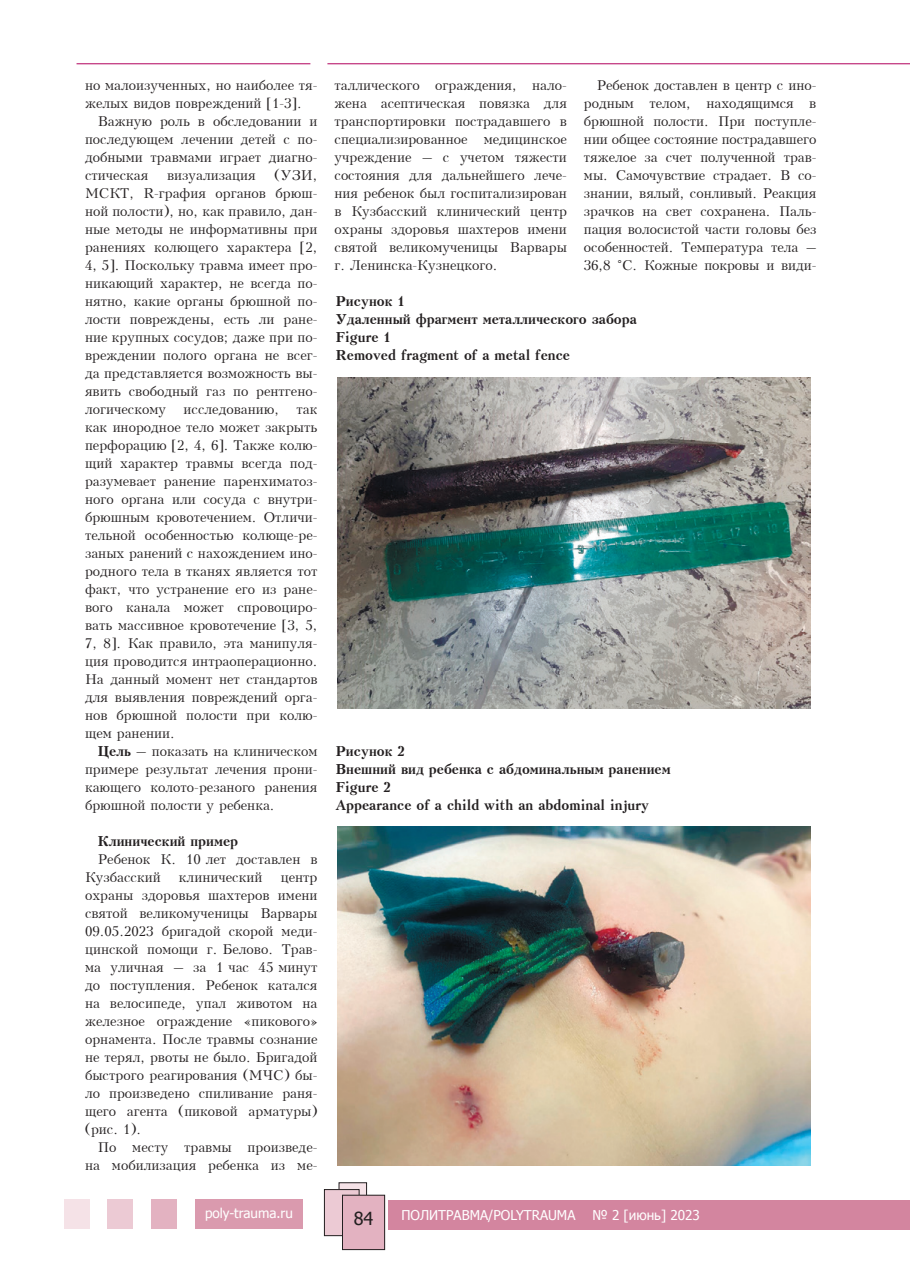
<style>
.page{position:relative;width:910px;height:1280px;background:#fff}
.page>*{position:absolute;margin:0;border:0;box-sizing:border-box;transform-origin:0 0}
.t1{font:18px "Tahoma";color:#231f20}
.t2{font:13.5px/18px "Kudrashov Plain";color:#231f20;text-align:justify}
.t3{font:700 13.5px/18px "Kudrashov";color:#231f20}
.t4{font:13.5px "Tahoma";color:#fff}
.s1{font-family:"Kudrashov";font-weight:700}
</style>
<div class="page">
<div style="left:196px;top:1198px;width:107px;height:30px;background:#da9aae"></div>
<div style="left:151px;top:1198px;width:25px;height:30px;background:#e3b2c1"></div>
<div style="left:107px;top:1198px;width:26px;height:30px;background:#eccad4"></div>
<div style="left:64px;top:1198px;width:25px;height:30px;background:#f5e2e7"></div>
<div style="left:389px;top:1199px;width:521px;height:30px;background:#d3859f"></div>
<div style="left:339px;top:1183px;width:28px;height:36px;background:#f5e2e7"></div>
<div style="left:339px;top:1182px;width:28px;height:37px;border:1px solid #231f20"></div>
<div style="left:324px;top:1189px;width:35px;height:47px;background:#eccad4"></div>
<div style="left:324px;top:1189px;width:35px;height:47px;border:1px solid #231f20"></div>
<div style="left:342px;top:1195px;width:43px;height:54px;background:#e3b2c1"></div>
<div style="left:342px;top:1195px;width:43px;height:55px;border:1px solid #231f20"></div>
<hr style="left:327px;top:63px;width:583px;height:1px;background:#b1015c">
<hr style="left:77px;top:63px;width:233px;height:1px;background:#b1015c">
<img style="left:338px;top:377px;width:472px;height:331px">
<img style="left:338px;top:826px;width:472px;height:339px">
<p class="t2" style="left:85px;top:76px;width:234px">но малоизученных, но наиболее тя&shy;желых видов повреждений [1-3].</p>
<p class="t2" style="left:85px;top:112px;width:234px;text-indent:13px">Важную роль в обследовании и последующем лечении детей с по&shy;добными травмами играет диагно&shy;стическая</p>
<p class="t2" style="left:85px;top:166px;width:234px;text-indent:189px">(УЗИ, МСКТ, R-графия органов брюш&shy;ной полости), но, как правило, дан&shy;ные методы не информативны при ранениях колющего характера [2, 4, 5]. Поскольку травма имеет про&shy;никающий характер, не всегда по&shy;нятно, какие органы брюшной по&shy;лости повреждены, есть ли ране&shy;ние крупных сосудов; даже при по&shy;вреждении полого органа не всег&shy;да представляется возможность вы&shy;явить свободный газ по рентгено&shy;логическому</p>
<p class="t2" style="left:167px;top:166px;width:90px">визуализация</p>
<p class="t2" style="left:85px;top:400px;width:234px;text-indent:212px">так как инородное тело может закрыть перфорацию [2, 4, 6]. Также колю&shy;щий характер травмы всегда под&shy;разумевает ранение паренхиматоз&shy;ного органа или сосуда с внутри&shy;брюшным кровотечением. Отличи&shy;тельной особенностью колюще-ре&shy;заных ранений с нахождением ино&shy;родного тела в тканях является тот факт, что устранение его из ране&shy;вого канала может спровоциро&shy;вать массивное кровотечение [3, 5, 7, 8]. Как правило, эта манипуля&shy;ция проводится интраоперационно.<br>На данный момент нет стандартов для выявления повреждений орга&shy;нов брюшной полости при колю&shy;щем ранении.</p>
<p class="t2" style="left:85px;top:742px;width:234px;text-indent:13px"><span class="s1">Цель</span> – показать на клиническом примере результат лечения прони&shy;кающего колото-резаного ранения брюшной полости у ребенка.</p>
<p class="t3" style="left:98px;top:832px;width:142px">Клинический пример</p>
<p class="t2" style="left:85px;top:850px;width:234px;text-indent:13px">Ребенок К. 10 лет доставлен в<br>Кузбасский</p>
<p class="t2" style="left:184px;top:400px;width:97px">исследованию,</p>
<p class="t2" style="left:179px;top:868px;width:85px">клинический</p>
<p class="t2" style="left:85px;top:868px;width:234px;text-indent:196px">центр охраны здоровья шахтеров имени святой великомученицы Варвары 09.05.2023 бригадой скорой меди&shy;цинской помощи г. Белово. Трав&shy;ма уличная – за 1 час 45 минут до поступления. Ребенок катался на велосипеде, упал животом на железное ограждение «пикового» орнамента. После травмы сознание не терял, рвоты не было. Бригадой быстрого реагирования (МЧС) бы&shy;ло произведено спиливание раня&shy;щего агента (пиковой арматуры) (рис. 1).</p>
<p class="t2" style="left:85px;top:1138px;width:234px;text-align:right">По месту травмы произведе&shy;на мобилизация ребенка из ме-</p>
<p class="t4" style="left:205px;top:1204px;width:89px">poly-trauma.ru</p>
<p class="t2" style="left:334px;top:76px;width:234px">таллического ограждения, нало&shy;жена асептическая повязка для транспортировки пострадавшего в специализированное медицинское учреждение – с учетом тяжести состояния для дальнейшего лече&shy;ния ребенок был госпитализирован в Кузбасский клинический центр охраны здоровья шахтеров имени святой великомученицы Варвары г. Ленинска-Кузнецкого.</p>
<p class="t2" style="left:584px;top:76px;width:234px;text-indent:13px">Ребенок доставлен в центр с ино&shy;родным телом, находящимся в брюшной полости. При поступле&shy;нии общее состояние пострадавшего тяжелое за счет полученной трав&shy;мы. Самочувствие страдает. В со&shy;знании, вялый, сонливый. Реакция зрачков на свет сохранена. Паль&shy;пация волосистой части головы без особенностей. Температура тела – 36,8 °С. Кожные покровы и види-</p>
<p class="t3" style="left:336px;top:292px;width:303px">Рисунок 1<br>Удаленный фрагмент металлического забора<br>Figure 1<br>Removed fragment of a metal fence</p>
<p class="t3" style="left:336px;top:742px;width:336px">Рисунок 2<br>Внешний вид ребенка с абдоминальным ранением<br>Figure 2<br>Appearance of a child with an abdominal injury</p>
<h1 class="t1" style="left:354px;top:1206px;width:21px">84</h1>
<p class="t4" style="left:401px;top:1206px;width:176px">ПОЛИТРАВМА/POLYTRAUMA</p>
<p class="t4" style="left:592px;top:1206px;width:109px">№ 2 [июнь] 2023</p>
</div>
